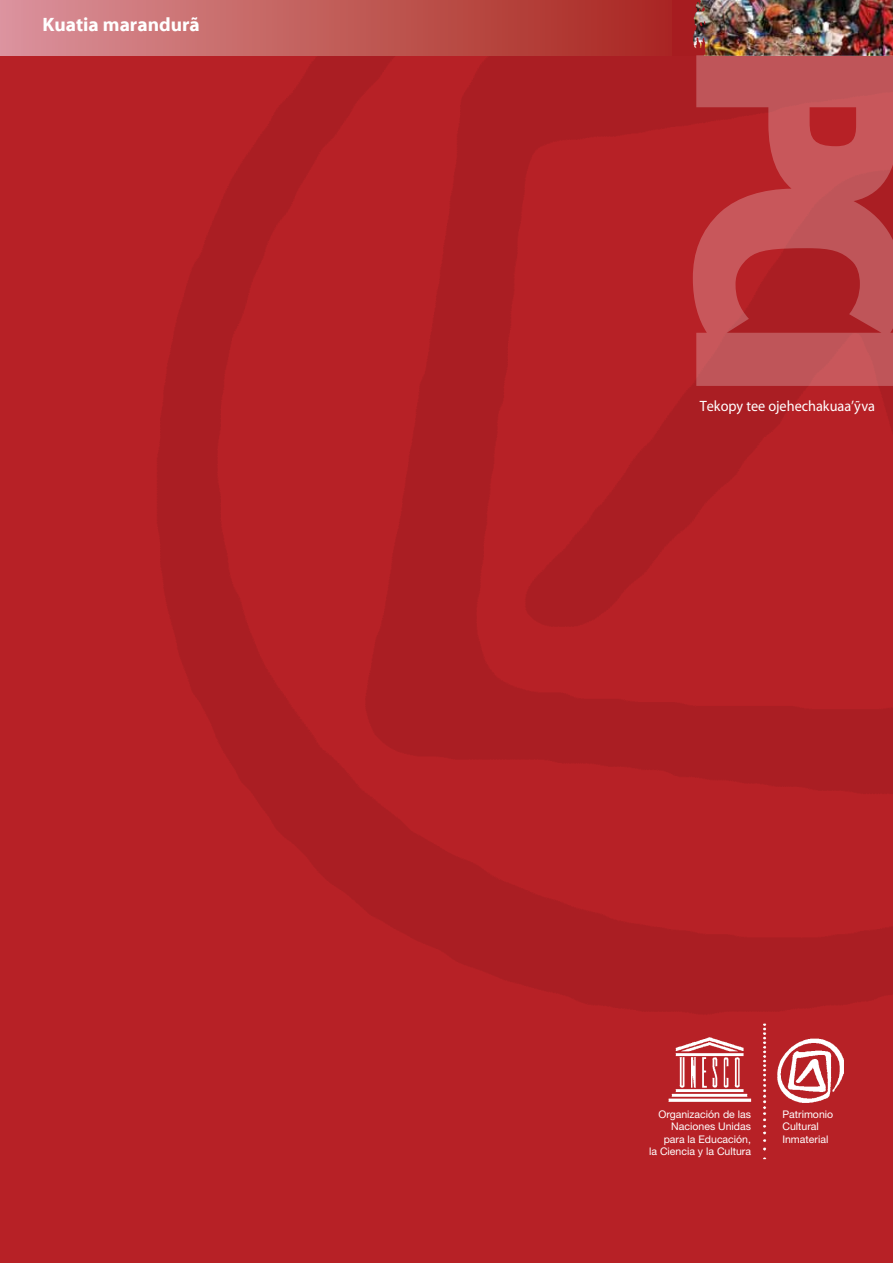
<style>
.page{position:relative;width:893px;height:1263px;background:#b72126}
.page>*{position:absolute;margin:0;border:0;box-sizing:border-box;transform-origin:0 0}
.t1{font:700 19.5px "Myriad Pro";color:#fff}
.t2{font:15px "Myriad Pro";color:#fff;scale:.95 1}
.t3{font:10.5px/12.6px "Helvetica Neue";color:#fff;text-align:right}
</style>
<div class="page">
<img style="left:0;top:55px;width:893px;height:1105px">
<div style="left:0;top:0;width:710px;height:55px;background:linear-gradient(to right,#da9399,#a62117)"></div>
<img style="left:714px;top:0;width:179px;height:55px">
<img style="left:673px;top:0;width:41px;height:55px">
<img style="left:619px;top:1023px;width:225px;height:136px">
<svg style="left:693px;top:55px;width:200px;height:331px"></svg>
<h1 class="t1" style="left:43px;top:12px;width:159px">Kuatia marandurã</h1>
<h2 class="t2" style="left:700px;top:398px;width:186px">Tekopy tee ojehechakuaa’ỹva</h2>
<p class="t3" style="left:649px;top:1107px;width:103px">Organización de las<br>Naciones Unidas para la Educación,<br>la Ciencia y la Cultura</p>
<p class="t3" style="left:782px;top:1107px;width:52px;text-align:left">Patrimonio<br>Cultural<br>Inmaterial</p>
</div>
